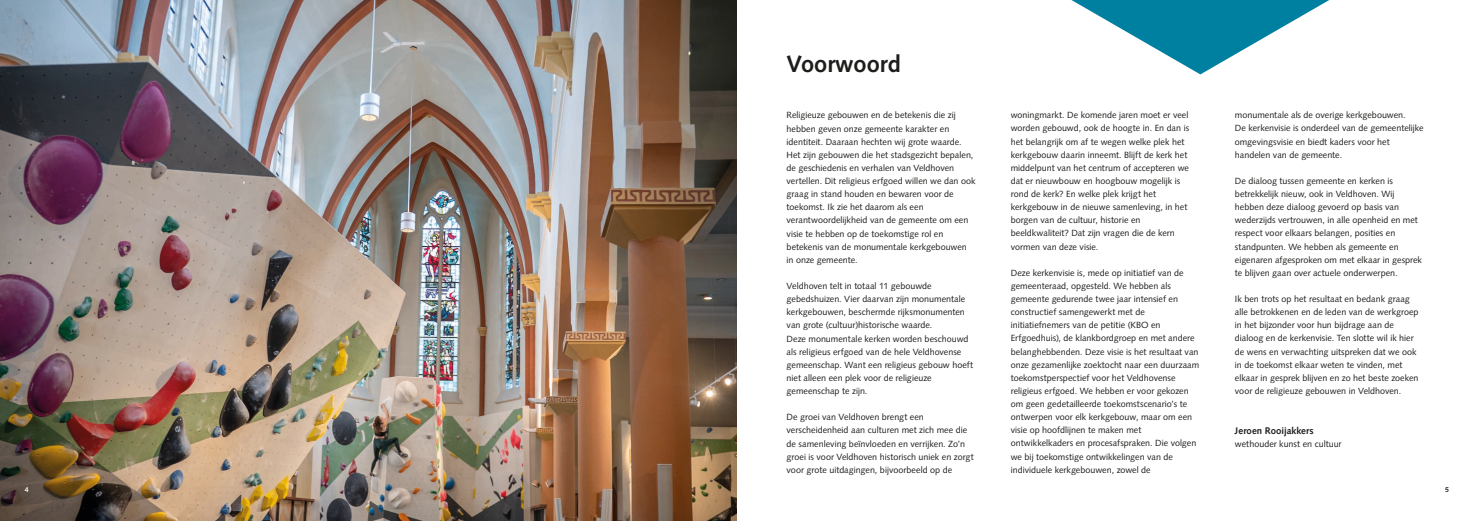
<style>
.page{position:relative;width:1474px;height:521px;background:#fff}
.page>*{position:absolute;margin:0;border:0;box-sizing:border-box;transform-origin:0 0}
.t1{font:700 23.62px "Syntax LT Std";color:#1d1d1b}
.t2{font:700 9.62px "Syntax LT Std";letter-spacing:.005em;color:#1d1d1b}
.t3{font:8.92px/13.1px "Syntax LT Std";color:#1d1d1b}
.t4{font:700 7px "Syntax LT Std";color:#fff}
.t5{font:700 7px "Syntax LT Std";color:#1d1d1b}
</style>
<div class="page">
<img style="left:0;top:0;width:737px;height:521px">
<svg style="left:1071px;top:0;width:258px;height:74px"></svg>
<h1 class="t1" style="left:786px;top:51px;width:116px">Voorwoord</h1>
<p class="t3" style="left:786px;top:109px;width:190px">Religieuze gebouwen en de betekenis die zij hebben geven onze gemeente karakter en identiteit. Daaraan hechten wij grote waarde.<br>Het zijn gebouwen die het stadsgezicht bepalen, de geschiedenis en verhalen van Veldhoven vertellen. Dit religieus erfgoed willen we dan ook graag in stand houden en bewaren voor de toekomst. Ik zie het daarom als een verantwoordelijkheid van de gemeente om een visie te hebben op de toekomstige rol en betekenis van de monumentale kerkgebouwen in onze gemeente.</p>
<p class="t3" style="left:786px;top:279px;width:188px">Veldhoven telt in totaal 11 gebouwde gebedshuizen. Vier daarvan zijn monumentale kerkgebouwen, beschermde rijksmonumenten van grote (cultuur)historische waarde.<br>Deze monumentale kerken worden beschouwd als religieus erfgoed van de hele Veldhovense gemeenschap. Want een religieus gebouw hoeft niet alleen een plek voor de religieuze gemeenschap te zijn.</p>
<p class="t3" style="left:786px;top:411px;width:189px">De groei van Veldhoven brengt een verscheidenheid aan culturen met zich mee die de samenleving beïnvloeden en verrijken. Zo’n groei is voor Veldhoven historisch uniek en zorgt voor grote uitdagingen, bijvoorbeeld op de</p>
<p class="t3" style="left:1010px;top:109px;width:180px">woningmarkt. De komende jaren moet er veel worden gebouwd, ook de hoogte in. En dan is het belangrijk om af te wegen welke plek het kerkgebouw daarin inneemt. Blijft de kerk het middelpunt van het centrum of accepteren we dat er nieuwbouw en hoogbouw mogelijk is rond de kerk? En welke plek krijgt het kerkgebouw in de nieuwe samenleving, in het borgen van de cultuur, historie en beeldkwaliteit? Dat zijn vragen die de kern vormen van deze visie.</p>
<p class="t3" style="left:1010px;top:266px;width:190px">Deze kerkenvisie is, mede op initiatief van de gemeenteraad, opgesteld. We hebben als gemeente gedurende twee jaar intensief en constructief samengewerkt met de initiatiefnemers van de petitie (KBO en Erfgoedhuis), de klankbordgroep en met andere belanghebbenden. Deze visie is het resultaat van onze gezamenlijke zoektocht naar een duurzaam toekomstperspectief voor het Veldhovense religieus erfgoed. We hebben er voor gekozen om geen gedetailleerde toekomstscenario’s te ontwerpen voor elk kerkgebouw, maar om een visie op hoofdlijnen te maken met ontwikkelkaders en procesafspraken. Die volgen we bij toekomstige ontwikkelingen van de individuele kerkgebouwen, zowel de</p>
<p class="t3" style="left:1234px;top:109px;width:190px">monumentale als de overige kerkgebouwen.<br>De kerkenvisie is onderdeel van de gemeentelijke omgevingsvisie en biedt kaders voor het handelen van de gemeente.</p>
<p class="t3" style="left:1234px;top:174px;width:189px">De dialoog tussen gemeente en kerken is betrekkelijk nieuw, ook in Veldhoven. Wij hebben deze dialoog gevoerd op basis van wederzijds vertrouwen, in alle openheid en met respect voor elkaars belangen, posities en standpunten. We hebben als gemeente en eigenaren afgesproken om met elkaar in gesprek te blijven gaan over actuele onderwerpen.</p>
<p class="t3" style="left:1234px;top:292px;width:185px">Ik ben trots op het resultaat en bedank graag alle betrokkenen en de leden van de werkgroep in het bijzonder voor hun bijdrage aan de dialoog en de kerkenvisie. Ten slotte wil ik hier de wens en verwachting uitspreken dat we ook in de toekomst elkaar weten te vinden, met elkaar in gesprek blijven en zo het beste zoeken voor de religieuze gebouwen in Veldhoven.</p>
<p class="t2" style="left:1234px;top:425px;width:80px">Jeroen Rooijakkers</p>
<p class="t3" style="left:1234px;top:437px;width:108px">wethouder kunst en cultuur</p>
<p class="t4" style="left:25px;top:486px;width:5px">4</p>
<p class="t5" style="left:1445px;top:486px;width:5px">5</p>
</div>
